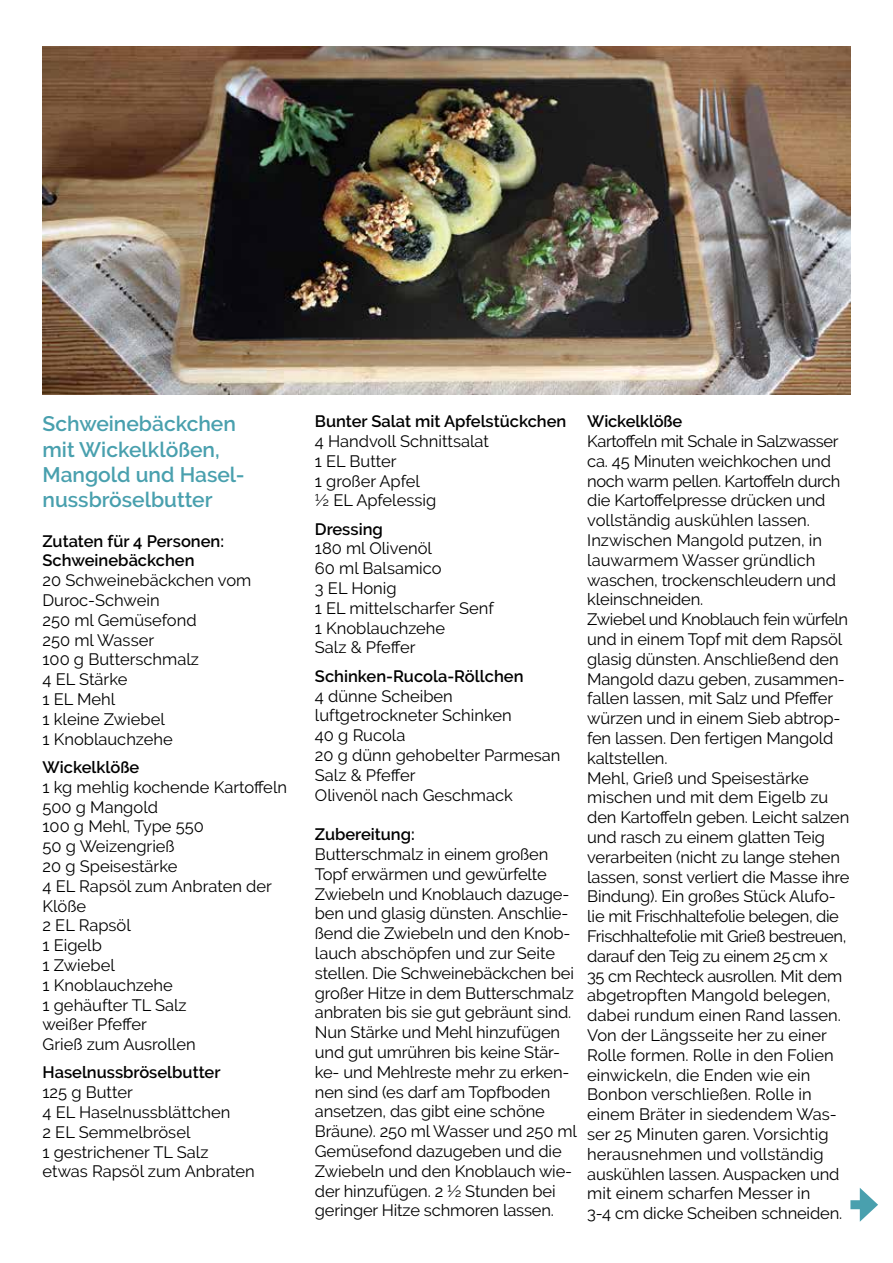
<style>
.page{position:relative;width:893px;height:1263px;background:#fff}
.page>*{position:absolute;margin:0;border:0;box-sizing:border-box;transform-origin:0 0}
.t1{font:600 21px/25.2px "Raleway";color:#49a0ae}
.t2{font:16.5px/19.8px "Raleway";letter-spacing:-.01em;color:#000}
.t3{font:600 16.5px/19.8px "Raleway";color:#000}
</style>
<div class="page">
<img style="left:43px;top:46px;width:807px;height:349px">
<div style="left:850px;top:1200px;width:17px;height:9px;background:#49a0ae"></div>
<svg style="left:860px;top:1188px;width:18px;height:34px"></svg>
<p class="t1" style="left:43px;top:411px;width:204px">Schweinebäckchen mit Wickelklößen,<br>Mangold und Hasel&shy;nussbröselbutter</p>
<p class="t3" style="left:43px;top:531px;width:183px">Zutaten für 4 Personen:<br>Schweinebäckchen</p>
<p class="t2" style="left:43px;top:570px;width:210px">20 Schweinebäckchen vom<br>Duroc-Schwein<br>250 ml Gemüsefond<br>250 ml Wasser<br>100 g Butterschmalz<br>4 EL Stärke<br>1 EL Mehl<br>1 kleine Zwiebel<br>1 Knoblauchzehe</p>
<p class="t3" style="left:43px;top:757px;width:98px">Wickelklöße</p>
<p class="t2" style="left:43px;top:777px;width:246px">1 kg mehlig kochende Kartoffeln<br>500 g Mangold<br>100 g Mehl, Type 550<br>50 g Weizengrieß<br>20 g Speisestärke<br>4 EL Rapsöl zum Anbraten der<br>Klöße<br>2 EL Rapsöl<br>1 Eigelb<br>1 Zwiebel<br>1 Knoblauchzehe<br>1 gehäufter TL Salz<br>weißer Pfeffer<br>Grieß zum Ausrollen</p>
<p class="t3" style="left:43px;top:1063px;width:180px">Haselnussbröselbutter</p>
<p class="t2" style="left:43px;top:1082px;width:214px">125 g Butter<br>4 EL Haselnussblättchen<br>2 EL Semmelbrösel<br>1 gestrichener TL Salz etwas Rapsöl zum Anbraten</p>
<p class="t3" style="left:315px;top:411px;width:253px">Bunter Salat mit Apfelstückchen</p>
<p class="t2" style="left:315px;top:431px;width:176px">4 Handvoll Schnittsalat<br>1 EL Butter<br>1 großer Apfel<br>½ EL Apfelessig</p>
<p class="t3" style="left:315px;top:519px;width:69px">Dressing</p>
<p class="t2" style="left:315px;top:539px;width:180px">180 ml Olivenöl<br>60 ml Balsamico<br>3 EL Honig<br>1 EL mittelscharfer Senf<br>1 Knoblauchzehe<br>Salz &amp; Pfeffer</p>
<p class="t3" style="left:315px;top:666px;width:210px">Schinken-Rucola-Röllchen</p>
<p class="t2" style="left:315px;top:686px;width:247px">4 dünne Scheiben luftgetrockneter Schinken<br>40 g Rucola<br>20 g dünn gehobelter Parmesan<br>Salz &amp; Pfeffer<br>Olivenöl nach Geschmack</p>
<p class="t3" style="left:315px;top:824px;width:101px">Zubereitung:</p>
<p class="t2" style="left:315px;top:844px;width:263px">Butterschmalz in einem großen<br>Topf erwärmen und gewürfelte<br>Zwiebeln und Knoblauch dazuge&shy;ben und glasig dünsten. Anschlie&shy;ßend die Zwiebeln und den Knob&shy;lauch abschöpfen und zur Seite stellen. Die Schweinebäckchen bei großer Hitze in dem Butterschmalz anbraten bis sie gut gebräunt sind.<br>Nun Stärke und Mehl hinzufügen und gut umrühren bis keine Stär&shy;ke- und Mehlreste mehr zu erken&shy;nen sind (es darf am Topfboden ansetzen, das gibt eine schöne<br>Bräune). 250 ml Wasser und 250 ml<br>Gemüsefond dazugeben und die<br>Zwiebeln und den Knoblauch wie&shy;der hinzufügen. 2 ½ Stunden bei geringer Hitze schmoren lassen.</p>
<p class="t3" style="left:587px;top:411px;width:97px">Wickelklöße</p>
<p class="t2" style="left:587px;top:431px;width:264px">Kartoffeln mit Schale in Salzwasser ca. 45 Minuten weichkochen und noch warm pellen. Kartoffeln durch die Kartoffelpresse drücken und vollständig auskühlen lassen.<br>Inzwischen Mangold putzen, in lauwarmem Wasser gründlich waschen, trockenschleudern und kleinschneiden.<br>Zwiebel und Knoblauch fein würfeln und in einem Topf mit dem Rapsöl glasig dünsten. Anschließend den<br>Mangold dazu geben, zusammen&shy;fallen lassen, mit Salz und Pfeffer würzen und in einem Sieb abtrop&shy;fen lassen. Den fertigen Mangold kaltstellen.<br>Mehl, Grieß und Speisestärke mischen und mit dem Eigelb zu den Kartoffeln geben. Leicht salzen und rasch zu einem glatten Teig verarbeiten (nicht zu lange stehen lassen, sonst verliert die Masse ihre<br>Bindung). Ein großes Stück Alufo&shy;lie mit Frischhaltefolie belegen, die<br>Frischhaltefolie mit Grieß bestreuen, darauf den Teig zu einem 25cm x<br>35 cm Rechteck ausrollen. Mit dem abgetropften Mangold belegen, dabei rundum einen Rand lassen.<br>Von der Längsseite her zu einer<br>Rolle formen. Rolle in den Folien einwickeln, die Enden wie ein<br>Bonbon verschließen. Rolle in einem Bräter in siedendem Was&shy;ser 25 Minuten garen. Vorsichtig herausnehmen und vollständig auskühlen lassen. Auspacken und mit einem scharfen Messer in<br>3-4 cm dicke Scheiben schneiden.</p>
</div>
